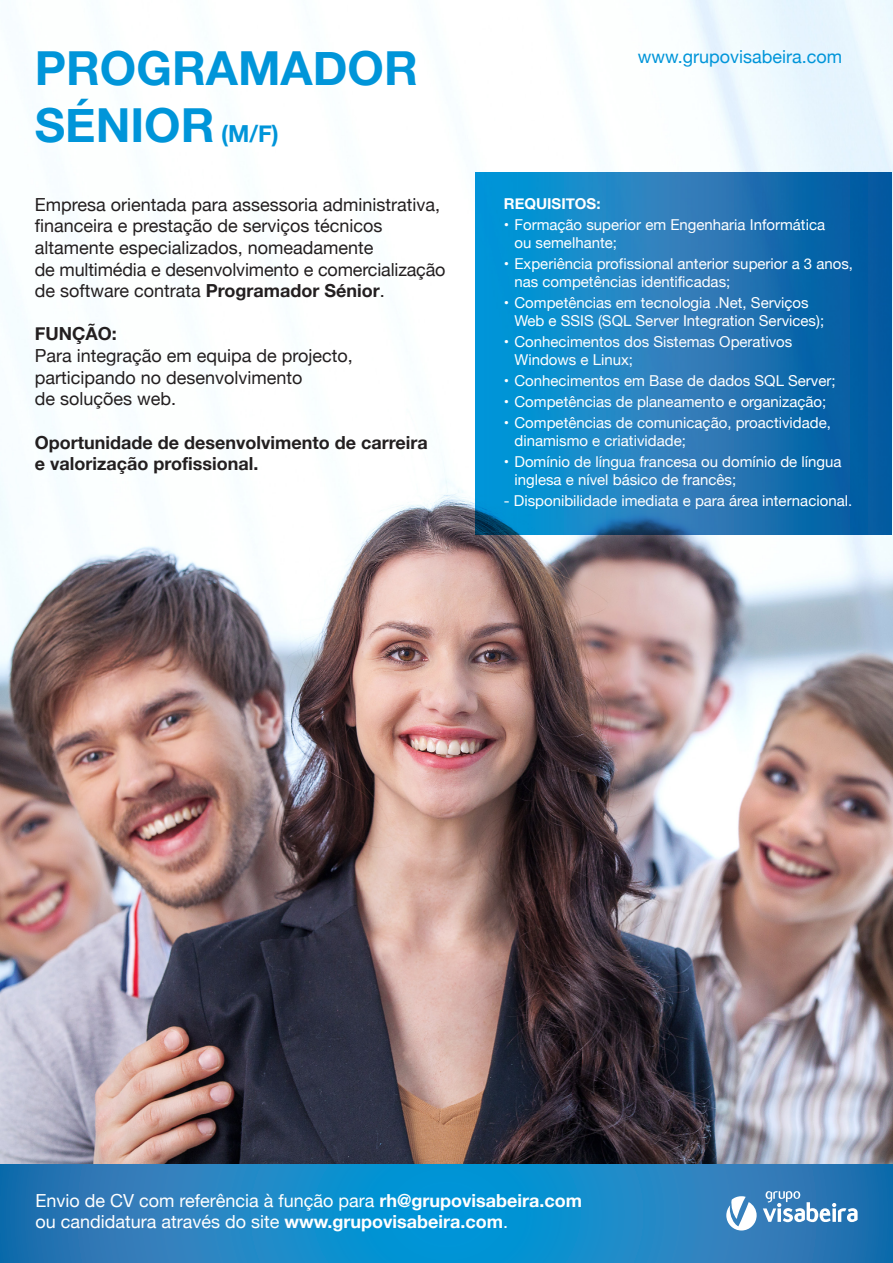
<style>
.page{position:relative;width:893px;height:1263px;background:#fff}
.page>*{position:absolute;margin:0;border:0;box-sizing:border-box;transform-origin:0 0}
.t1{font:700 46.95px/56.2px "Helvetica Neue";color:#0095d9}
.t2{font:18px/21.6px "Helvetica Neue";color:#231f20}
.t3{font:18px/21.6px "Helvetica Neue";color:#fff}
.t4{font:700 18px/21.6px "Helvetica Neue";color:#231f20}
.t5{font:18px "Helvetica Neue";color:#0095d9}
.t6{font:15px/18px "Helvetica Neue";color:#fff}
.t7{font:700 15px "Helvetica Neue";color:#fff}
.s1{font-size:23.4px}
.s2{font-weight:700}
</style>
<div class="page">
<img style="left:0;top:0;width:893px;height:1165px">
<svg style="left:475px;top:172px;width:417px;height:363px;background:#167aba"></svg>
<svg style="left:0;top:1165px;width:893px;height:98px;background:#1b85c3"></svg>
<svg style="left:726px;top:1196px;width:31px;height:34px"></svg>
<svg style="left:763px;top:1191px;width:95px;height:32px"></svg>
<h1 class="t1" style="left:35px;top:42px;width:385px">PROGRAMADOR<br>SÉNIOR <span class="s1">(M/F)</span></h1>
<p class="t2" style="left:35px;top:195px;width:412px">Empresa orientada para assessoria administrativa, financeira e prestação de serviços técnicos altamente especializados, nomeadamente<br>de multimédia e desenvolvimento e comercialização de software contrata <span class="s2">Programador Sénior</span>.</p>
<p class="t4" style="left:35px;top:324px;width:84px">FUNÇÃO:</p>
<p class="t2" style="left:35px;top:346px;width:320px">Para integração em equipa de projecto, participando no desenvolvimento<br>de soluções web.</p>
<p class="t4" style="left:35px;top:432px;width:394px">Oportunidade de desenvolvimento de carreira e valorização profissional.</p>
<p class="t5" style="left:638px;top:44px;width:206px">www.grupovisabeira.com</p>
<p class="t7" style="left:504px;top:192px;width:98px">REQUISITOS:</p>
<p class="t6" style="left:514px;top:216px;width:312px;text-indent:-11px">• Formação superior em Engenharia Informática ou semelhante;</p>
<p class="t6" style="left:514px;top:255px;width:340px;text-indent:-11px">• Experiência profissional anterior superior a 3 anos, nas competências identificadas;</p>
<p class="t6" style="left:514px;top:294px;width:311px;text-indent:-11px">• Competências em tecnologia .Net, Serviços<br>Web e SSIS (SQL Server Integration Services);</p>
<p class="t6" style="left:514px;top:333px;width:279px;text-indent:-11px">• Conhecimentos dos Sistemas Operativos<br>Windows e Linux;</p>
<p class="t6" style="left:504px;top:372px;width:333px">• Conhecimentos em Base de dados SQL Server;</p>
<p class="t6" style="left:504px;top:393px;width:324px">• Competências de planeamento e organização;</p>
<p class="t6" style="left:514px;top:414px;width:318px;text-indent:-11px">• Competências de comunicação, proactividade, dinamismo e criatividade;</p>
<p class="t6" style="left:514px;top:453px;width:329px;text-indent:-11px">• Domínio de língua francesa ou domínio de língua inglesa e nível básico de francês;</p>
<p class="t6" style="left:504px;top:492px;width:350px">- Disponibilidade imediata e para área internacional.</p>
<p class="t3" style="left:35px;top:1190px;width:548px">Envio de CV com referência à função para <span class="s2">rh@grupovisabeira.com </span>ou candidatura através do site <span class="s2">www.grupovisabeira.com</span>.</p>
</div>
